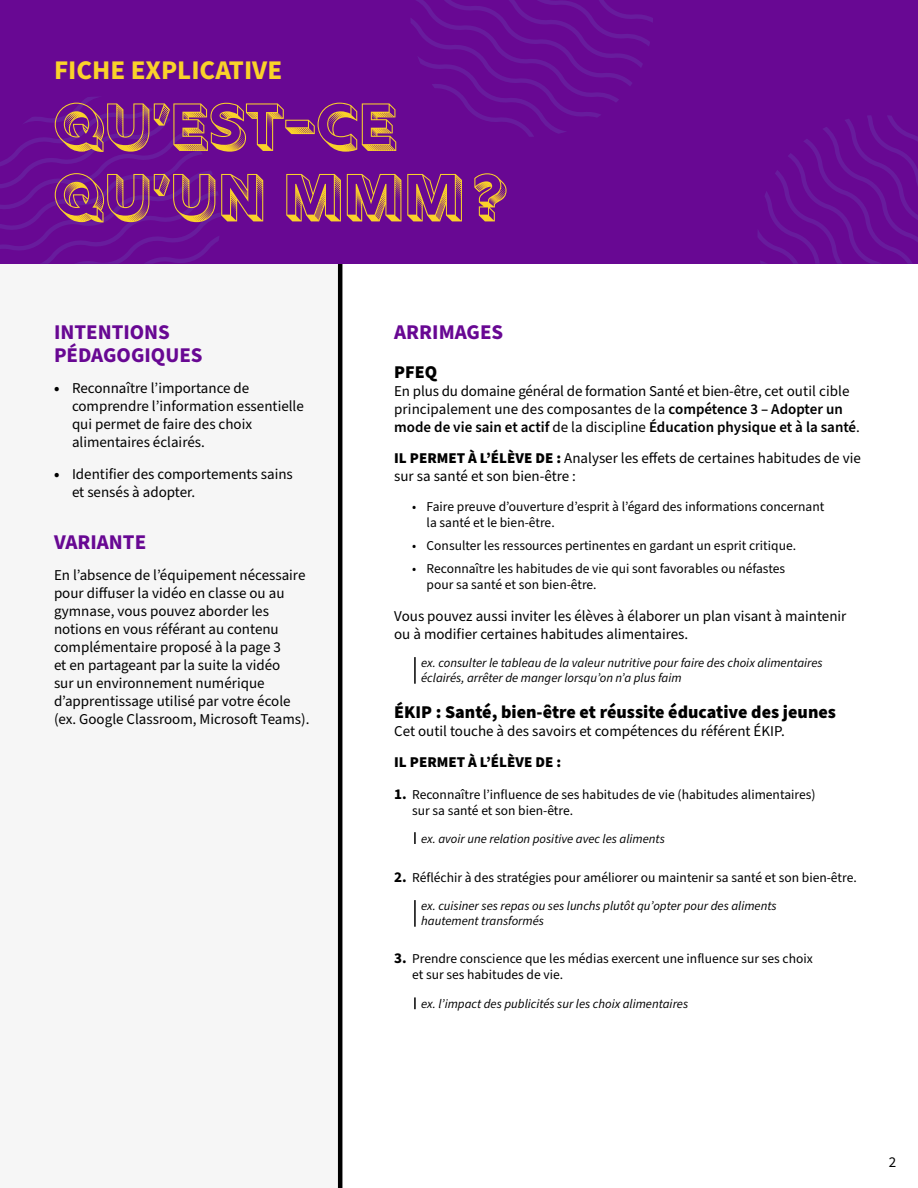
<style>
.page{position:relative;width:918px;height:1188px;background:#fff}
.page>*{position:absolute;margin:0;border:0;box-sizing:border-box;transform-origin:0 0}
.t1{font:64.5px/70.5px "Rig Bold Halftone";color:#fad22a}
.t2{font:700 27px "Source Sans Pro";color:#fad22a}
.t3{font:700 21px/22.5px "Source Sans Pro";color:#680893}
.t4{font:900 18px "Source Sans Pro";color:#000}
.t5{font:15px/18px "Source Sans Pro";color:#000}
.t6{font:900 15px "Source Sans Pro";color:#000}
.t7{font:13.5px/16.2px "Source Sans Pro";color:#000}
.t8{font:italic 12.75px/15px "Source Sans Pro";color:#000}
.s1{font-weight:900}
.s2{font-weight:600}
.s3{font-weight:700;font-size:15px}
</style>
<div class="page">
<svg style="left:337px;top:264px;width:5px;height:924px;background:#2e2e2e"></svg>
<div style="left:0;top:0;width:918px;height:264px;background:#680893"></div>
<svg style="left:410px;top:0;width:243px;height:137px"></svg>
<svg style="left:0;top:97px;width:221px;height:167px"></svg>
<svg style="left:758px;top:115px;width:160px;height:149px"></svg>
<hr style="left:414px;top:657px;width:2px;height:27px;background:#000">
<hr style="left:414px;top:900px;width:2px;height:27px;background:#000">
<svg style="left:414px;top:832px;width:2px;height:12px"></svg>
<svg style="left:414px;top:997px;width:2px;height:12px"></svg>
<h2 class="t2" style="left:54px;top:52px;width:230px">FICHE EXPLICATIVE</h2>
<h1 class="t1" style="left:54px;top:94px;width:456px">QU’EST-CE<br>QU’UN MMM?</h1>
<h3 class="t3" style="left:54px;top:322px;width:150px">INTENTIONS<br>PÉDAGOGIQUES</h3>
<p class="t5" style="left:72px;top:380px;width:233px;text-indent:-18px"><span class="s1">•</span> Reconnaître l’importance de comprendre l’information essentielle qui permet de faire des choix alimentaires éclairés.</p>
<p class="t5" style="left:72px;top:465px;width:222px;text-indent:-18px"><span class="s1">•</span> Identifier des comportements sains et sensés à adopter.</p>
<h3 class="t3" style="left:54px;top:531px;width:94px">VARIANTE</h3>
<p class="t5" style="left:54px;top:567px;width:257px">En l’absence de l’équipement nécessaire pour diffuser la vidéo en classe ou au gymnase, vous pouvez aborder les notions en vous référant au contenu complémentaire proposé à la page 3<br>et en partageant par la suite la vidéo<br>sur un environnement numérique d’apprentissage utilisé par votre école (ex. Google Classroom, Microsoft Teams).</p>
<h3 class="t3" style="left:394px;top:322px;width:111px">ARRIMAGES</h3>
<p class="t4" style="left:394px;top:360px;width:45px">PFEQ</p>
<p class="t5" style="left:394px;top:382px;width:467px">En plus du domaine général de formation Santé et bien-être, cet outil cible principalement une des composantes de la <span class="s2">compétence 3 – Adopter un mode de vie sain et actif</span> de la discipline <span class="s2">Éducation physique et à la santé</span>.</p>
<p class="t5" style="left:394px;top:450px;width:468px"><span class="s1">IL PERMET À L’ÉLÈVE DE :</span> Analyser les effets de certaines habitudes de vie sur sa santé et son bien-être :</p>
<p class="t7" style="left:427px;top:499px;width:399px;text-indent:-14px">• Faire preuve d’ouverture d’esprit à l’égard des informations concernant la santé et le bien-être.</p>
<p class="t7" style="left:412px;top:538px;width:385px">• Consulter les ressources pertinentes en gardant un esprit critique.</p>
<p class="t7" style="left:427px;top:561px;width:360px;text-indent:-14px">• Reconnaître les habitudes de vie qui sont favorables ou néfastes pour sa santé et son bien-être.</p>
<p class="t5" style="left:394px;top:607px;width:454px">Vous pouvez aussi inviter les élèves à élaborer un plan visant à maintenir ou à modifier certaines habitudes alimentaires.</p>
<p class="t8" style="left:421px;top:656px;width:403px">ex. consulter le tableau de la valeur nutritive pour faire des choix alimentaires éclairés, arrêter de manger lorsqu’on n’a plus faim</p>
<p class="t4" style="left:394px;top:699px;width:443px">ÉKIP : Santé, bien-être et réussite éducative des jeunes</p>
<p class="t5" style="left:394px;top:722px;width:392px">Cet outil touche à des savoirs et compétences du référent ÉKIP.</p>
<p class="t6" style="left:394px;top:752px;width:169px">IL PERMET À L’ÉLÈVE DE :</p>
<p class="t7" style="left:412px;top:786px;width:405px;text-indent:-18px"><span class="s3">1.</span> Reconnaître l’influence de ses habitudes de vie (habitudes alimentaires) sur sa santé et son bien-être.</p>
<p class="t8" style="left:421px;top:832px;width:245px">ex. avoir une relation positive avec les aliments</p>
<p class="t7" style="left:394px;top:869px;width:464px"><span class="s3">2.</span> Réfléchir à des stratégies pour améliorer ou maintenir sa santé et son bien-être.</p>
<p class="t8" style="left:421px;top:899px;width:357px">ex. cuisiner ses repas ou ses lunchs plutôt qu’opter pour des aliments hautement transformés</p>
<p class="t7" style="left:412px;top:951px;width:402px;text-indent:-18px"><span class="s3">3.</span> Prendre conscience que les médias exercent une influence sur ses choix et sur ses habitudes de vie.</p>
<p class="t8" style="left:421px;top:997px;width:268px">ex. l’impact des publicités sur les choix alimentaires</p>
<p class="t5" style="left:889px;top:1153px;width:9px">2</p>
</div>
